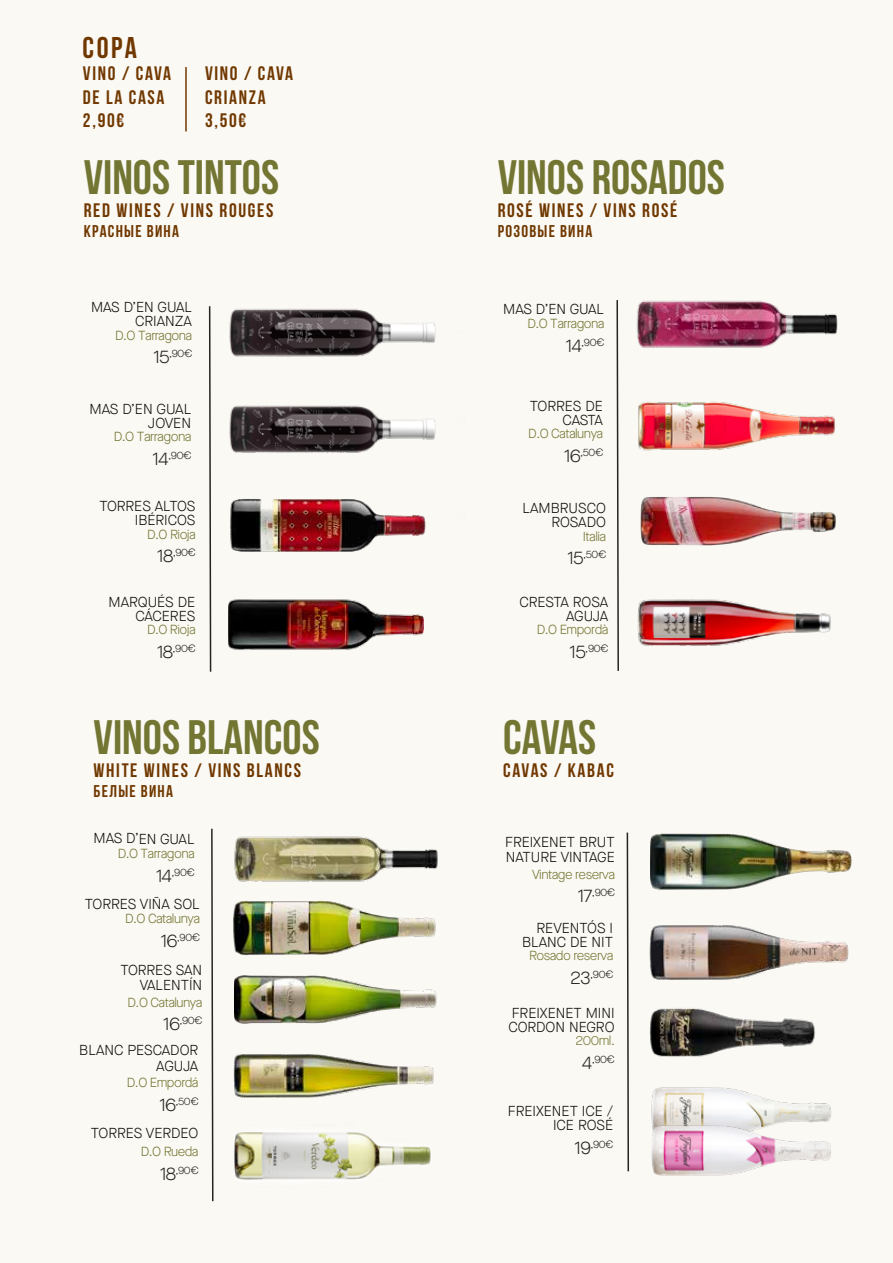
<style>
.page{position:relative;width:893px;height:1263px;background:#fbf9f4}
.page>*{position:absolute;margin:0;border:0;box-sizing:border-box;transform-origin:0 0}
.t1{font:700 48.3px "Bebas Neue";color:#737532}
.t2{font:700 30px "Bebas Neue";color:#703800}
.t3{font:700 19.5px/23.4px "Bebas Neue";letter-spacing:.085em;color:#703800}
.t4{font:700 17.1px "Bebas Neue";letter-spacing:.075em;color:#703800}
.t5{font:300 14.4px/14.1px "Maison Neue";color:#12110a;text-align:right}
.t6{font:300 13.2px "Maison Neue";letter-spacing:-.04em;color:#737532}
.t7{font:300 10.65px "Maison Neue";letter-spacing:-.04em;color:#25231d}
.s1{font-size:18.3px}
</style>
<div class="page">
<svg style="left:626px;top:832px;width:4px;height:340px"></svg>
<img style="left:650px;top:833px;width:202px;height:57px">
<img style="left:649px;top:925px;width:200px;height:55px">
<img style="left:649px;top:1008px;width:167px;height:49px">
<img style="left:651px;top:1087px;width:181px;height:35px">
<img style="left:651px;top:1122px;width:180px;height:54px">
<img style="left:234px;top:836px;width:204px;height:46px">
<svg style="left:211px;top:828px;width:3px;height:374px"></svg>
<img style="left:233px;top:900px;width:203px;height:55px">
<img style="left:234px;top:975px;width:203px;height:49px">
<img style="left:233px;top:1054px;width:201px;height:30px">
<svg style="left:209px;top:522px;width:3px;height:150px"></svg>
<img style="left:209px;top:426px;width:227px;height:96px">
<img style="left:208px;top:306px;width:228px;height:120px">
<img style="left:226px;top:484px;width:202px;height:68px">
<img style="left:229px;top:599px;width:194px;height:51px">
<svg style="left:616px;top:300px;width:3px;height:371px"></svg>
<img style="left:617px;top:300px;width:221px;height:116px">
<img style="left:634px;top:395px;width:204px;height:56px">
<img style="left:637px;top:599px;width:194px;height:47px">
<img style="left:640px;top:497px;width:196px;height:49px">
<img style="left:234px;top:1076px;width:197px;height:104px">
<hr style="left:185px;top:67px;width:2px;height:64px;background:#703800">
<h2 class="t2" style="left:83px;top:31px;width:56px">COPA</h2>
<h3 class="t3" style="left:83px;top:62px;width:90px">VINO / CAVA<br>DE LA CASA<br>2,90€</h3>
<h3 class="t3" style="left:205px;top:61px;width:90px">VINO / CAVA<br>CRIANZA<br>3,50€</h3>
<h1 class="t1" style="left:84px;top:151px;width:197px">VINOS TINTOS</h1>
<h3 class="t3" style="left:84px;top:198px;width:191px">RED WINES / VINS ROUGES</h3>
<p class="t4" style="left:84px;top:222px;width:97px">КРАСНЫЕ ВИНА</p>
<p class="t5" style="left:91px;top:301px;width:102px;line-height:13.2px">MAS D’EN GUAL<br>CRIANZA</p>
<p class="t6" style="left:115px;top:326px;width:79px">D.O Tarragona</p>
<p class="t7" style="left:153px;top:346px;width:40px"><span class="s1">15</span>,90€</p>
<p class="t5" style="left:89px;top:403px;width:103px;line-height:13.2px">MAS D’EN GUAL<br>JOVEN</p>
<p class="t6" style="left:114px;top:428px;width:79px">D.O Tarragona</p>
<p class="t7" style="left:153px;top:448px;width:40px"><span class="s1">14</span>,90€</p>
<p class="t5" style="left:99px;top:499px;width:98px">TORRES ALTOS<br>IBÉRICOS</p>
<p class="t6" style="left:147px;top:525px;width:50px">D.O Rioja</p>
<p class="t7" style="left:157px;top:545px;width:40px"><span class="s1">18</span>,90€</p>
<p class="t5" style="left:109px;top:596px;width:88px;line-height:13.2px">MARQUÉS DE<br>CÁCERES</p>
<p class="t6" style="left:147px;top:621px;width:50px">D.O Rioja</p>
<p class="t7" style="left:157px;top:641px;width:40px"><span class="s1">18</span>,90€</p>
<h1 class="t1" style="left:94px;top:711px;width:228px">VINOS BLANCOS</h1>
<h3 class="t3" style="left:94px;top:758px;width:209px">WHITE WINES / VINS BLANCS</h3>
<p class="t4" style="left:94px;top:782px;width:81px">БЕЛЫЕ ВИНА</p>
<p class="t5" style="left:94px;top:831px;width:102px">MAS D’EN GUAL</p>
<p class="t6" style="left:118px;top:845px;width:79px">D.O Tarragona</p>
<p class="t7" style="left:156px;top:865px;width:40px"><span class="s1">14</span>,90€</p>
<p class="t5" style="left:85px;top:896px;width:116px">TORRES VIÑA SOL</p>
<p class="t6" style="left:125px;top:910px;width:77px">D.O Catalunya</p>
<p class="t7" style="left:161px;top:930px;width:41px"><span class="s1">16</span>,90€</p>
<p class="t5" style="left:120px;top:962px;width:83px;line-height:14.9px">TORRES SAN<br>VALENTÍN</p>
<p class="t6" style="left:128px;top:993px;width:77px">D.O Catalunya</p>
<p class="t7" style="left:163px;top:1013px;width:41px"><span class="s1">16</span>,90€</p>
<p class="t5" style="left:79px;top:1043px;width:120px;line-height:15.1px">BLANC PESCADOR<br>AGUJA</p>
<p class="t6" style="left:127px;top:1074px;width:73px">D.O Empordá</p>
<p class="t7" style="left:159px;top:1094px;width:41px"><span class="s1">16</span>,50€</p>
<p class="t5" style="left:91px;top:1126px;width:109px">TORRES VERDEO</p>
<p class="t6" style="left:141px;top:1143px;width:59px">D.O Rueda</p>
<p class="t7" style="left:160px;top:1163px;width:40px"><span class="s1">18</span>,90€</p>
<h1 class="t1" style="left:498px;top:151px;width:229px">VINOS ROSADOS</h1>
<h3 class="t3" style="left:498px;top:198px;width:181px">ROSÉ WINES / VINS ROSÉ</h3>
<p class="t4" style="left:498px;top:222px;width:96px">РОЗОВЫЕ ВИНА</p>
<p class="t5" style="left:503px;top:302px;width:102px">MAS D’EN GUAL</p>
<p class="t6" style="left:527px;top:315px;width:79px">D.O Tarragona</p>
<p class="t7" style="left:566px;top:335px;width:40px"><span class="s1">14</span>,90€</p>
<p class="t5" style="left:530px;top:399px;width:74px">TORRES DE<br>CASTA</p>
<p class="t6" style="left:528px;top:425px;width:77px">D.O Catalunya</p>
<p class="t7" style="left:564px;top:445px;width:41px"><span class="s1">16</span>,50€</p>
<p class="t5" style="left:522px;top:501px;width:85px">LAMBRUSCO<br>ROSADO</p>
<p class="t6" style="left:583px;top:528px;width:25px">Italia</p>
<p class="t7" style="left:567px;top:548px;width:40px"><span class="s1">15</span>,50€</p>
<p class="t5" style="left:519px;top:595px;width:90px">CRESTA ROSA<br>AGUJA</p>
<p class="t6" style="left:537px;top:621px;width:73px">D.O Empordà</p>
<p class="t7" style="left:570px;top:641px;width:40px"><span class="s1">15</span>,90€</p>
<h1 class="t1" style="left:503px;top:711px;width:95px">CAVAS</h1>
<h3 class="t3" style="left:503px;top:758px;width:112px">CAVAS / КАВАС</h3>
<p class="t5" style="left:505px;top:834px;width:111px;line-height:15.1px;text-align:left">FREIXENET BRUT<br>NATURE VINTAGE</p>
<p class="t6" style="left:532px;top:865px;width:85px">Vintage reserva</p>
<p class="t7" style="left:578px;top:885px;width:39px"><span class="s1">17</span>,90€</p>
<p class="t5" style="left:522px;top:921px;width:93px">REVENTÓS I<br>BLANC DE NIT</p>
<p class="t6" style="left:529px;top:947px;width:86px">Rosado reserva</p>
<p class="t7" style="left:570px;top:967px;width:45px"><span class="s1">23</span>,90€</p>
<p class="t5" style="left:508px;top:1005px;width:108px;text-align:left">FREIXENET MINI<br>CORDON NEGRO</p>
<p class="t6" style="left:576px;top:1032px;width:41px">200ml.</p>
<p class="t7" style="left:582px;top:1052px;width:34px"><span class="s1">4</span>,90€</p>
<p class="t5" style="left:508px;top:1103px;width:107px">FREIXENET ICE /<br>ICE ROSÉ</p>
<p class="t7" style="left:575px;top:1137px;width:41px"><span class="s1">19</span>,90€</p>
</div>
